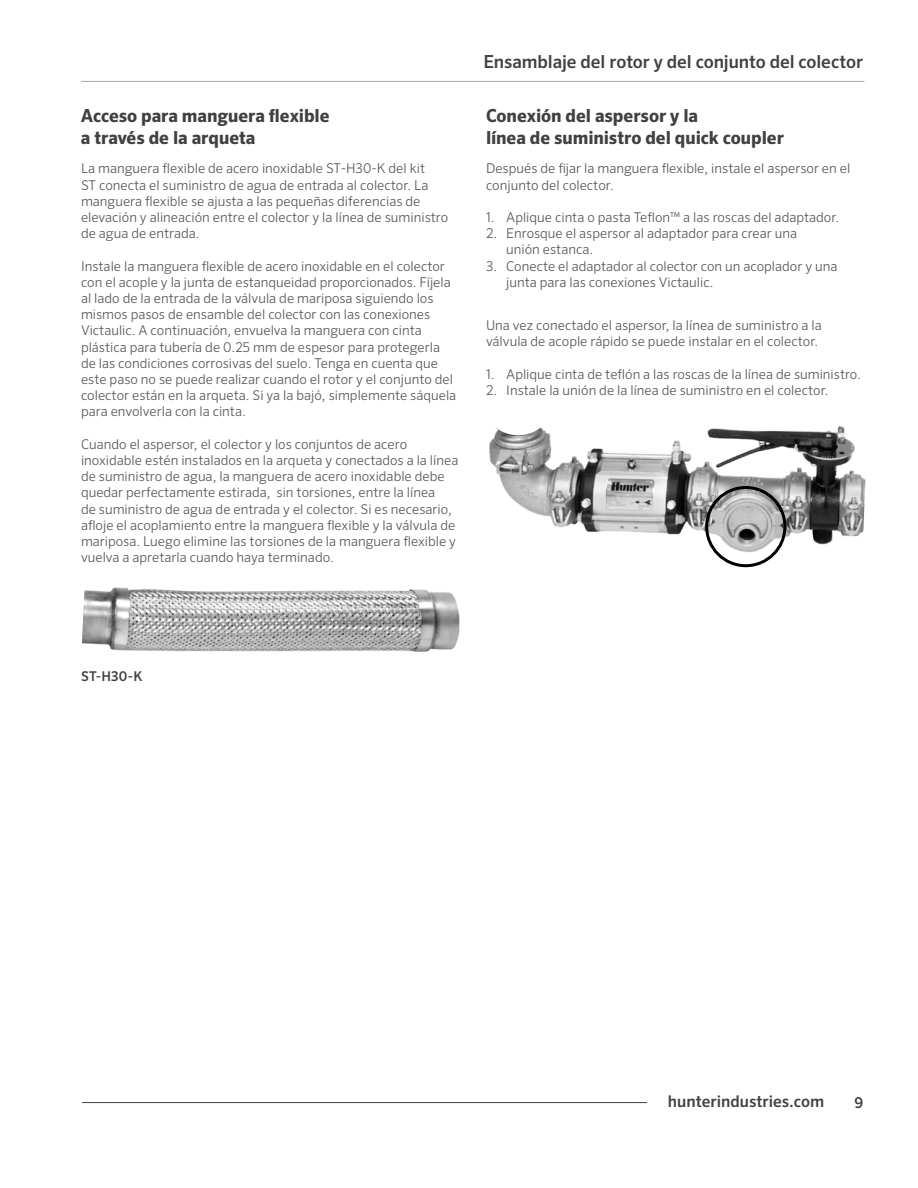
<style>
.page{position:relative;width:918px;height:1188px;background:#fff}
.page>*{position:absolute;margin:0;border:0;box-sizing:border-box;transform-origin:0 0}
.t1{font:700 18px/21.6px "Sero Pro";letter-spacing:-.005em;color:#414042}
.t2{font:500 18px "Sero Pro";letter-spacing:-.005em;color:#414042}
.t3{font:500 16.2px "Sero Pro";color:#414042}
.t4{font:500 15px "Sero Pro";color:#414042}
.t5{font:300 13.5px/16.2px "Sero Pro";color:#58595b}
.t6{font:500 13.5px "Sero Pro";color:#414042}
</style>
<div class="page">
<hr style="left:82px;top:1102px;width:565px;height:1px;background:#414042">
<hr style="left:81px;top:81px;width:783px;height:1px;background:#a7a9ac">
<img style="left:82px;top:587px;width:378px;height:65px">
<img style="left:489px;top:426px;width:377px;height:127px">
<div style="left:705px;top:486px;width:81px;height:81px;border:3px solid #000;border-radius:50%"></div>
<h1 class="t1" style="left:81px;top:105px;width:250px">Acceso para manguera flexible a través de la arqueta</h1>
<p class="t5" style="left:81px;top:160px;width:369px">La manguera flexible de acero inoxidable ST-H30-K del kit<br>ST conecta el suministro de agua de entrada al colector. La manguera flexible se ajusta a las pequeñas diferencias de elevación y alineación entre el colector y la línea de suministro de agua de entrada.</p>
<p class="t5" style="left:81px;top:258px;width:377px">Instale la manguera flexible de acero inoxidable en el colector con el acople y la junta de estanqueidad proporcionados. Fíjela al lado de la entrada de la válvula de mariposa siguiendo los mismos pasos de ensamble del colector con las conexiones Victaulic. A continuación, envuelva la manguera con cinta plástica para tubería de 0.25 mm de espesor para protegerla de las condiciones corrosivas del suelo. Tenga en cuenta que este paso no se puede realizar cuando el rotor y el conjunto del colector están en la arqueta. Si ya la bajó, simplemente sáquela para envolverla con la cinta.</p>
<p class="t5" style="left:81px;top:436px;width:379px">Cuando el aspersor, el colector y los conjuntos de acero inoxidable estén instalados en la arqueta y conectados a la línea de suministro de agua, la manguera de acero inoxidable debe quedar perfectamente estirada, sin torsiones, entre la línea<br>de suministro de agua de entrada y el colector. Si es necesario, afloje el acoplamiento entre la manguera flexible y la válvula de mariposa. Luego elimine las torsiones de la manguera flexible y vuelva a apretarla cuando haya terminado.</p>
<h1 class="t2" style="left:484px;top:51px;width:381px">Ensamblaje del rotor y del conjunto del colector</h1>
<h1 class="t1" style="left:486px;top:105px;width:300px">Conexión del aspersor y la<br>línea de suministro del quick coupler</h1>
<p class="t5" style="left:486px;top:160px;width:366px">Después de fijar la manguera flexible, instale el aspersor en el conjunto del colector.</p>
<p class="t5" style="left:486px;top:209px;width:355px">1. Aplique cinta o pasta Teflon™ a las roscas del adaptador.</p>
<p class="t5" style="left:506px;top:225px;width:292px;text-indent:-20px">2. Enrosque el aspersor al adaptador para crear una unión estanca.</p>
<p class="t5" style="left:506px;top:258px;width:333px;text-indent:-20px">3. Conecte el adaptador al colector con un acoplador y una junta para las conexiones Victaulic.</p>
<p class="t5" style="left:486px;top:317px;width:337px">Una vez conectado el aspersor, la línea de suministro a la válvula de acople rápido se puede instalar en el colector.</p>
<p class="t5" style="left:486px;top:366px;width:377px">1. Aplique cinta de teflón a las roscas de la línea de suministro.</p>
<p class="t5" style="left:486px;top:382px;width:344px">2. Instale la unión de la línea de suministro en el colector.</p>
<p class="t6" style="left:81px;top:668px;width:63px">ST-H30-K</p>
<p class="t3" style="left:668px;top:1092px;width:158px">hunterindustries.com</p>
<p class="t4" style="left:854px;top:1094px;width:10px">9</p>
</div>
